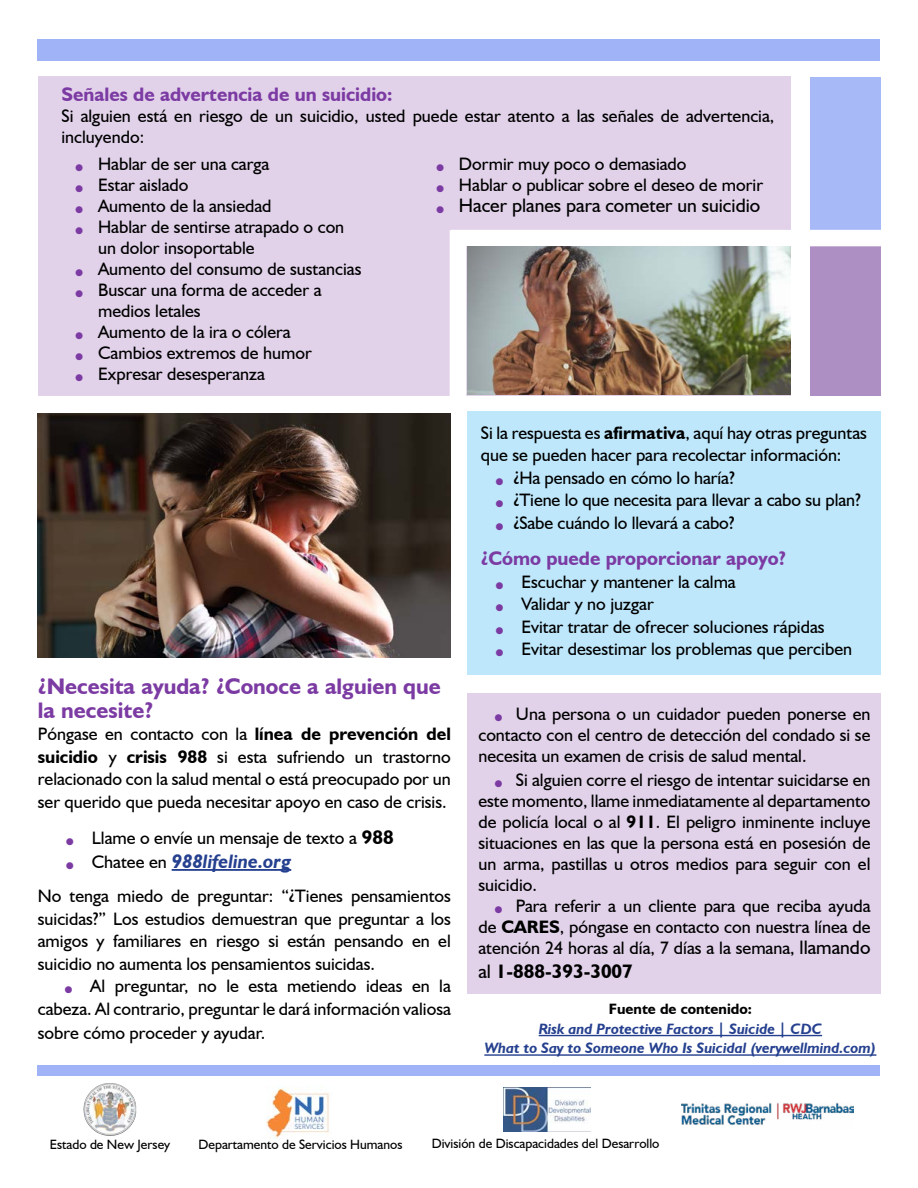
<style>
.page{position:relative;width:918px;height:1188px;background:#fff}
.page>*{position:absolute;margin:0;border:0;box-sizing:border-box;transform-origin:0 0}
.t1{font:700 22.5px/24px "Humanist 521 BT";color:#7c3ba3}
.t2{font:700 19.5px "Humanist 521 BT";color:#7c3ba3}
.t3{font:19.5px "Humanist 521 BT";color:#000}
.t4{font:italic 700 19.5px "Humanist 521 BT";color:#25408f}
.t5{font:700 19.5px "Humanist 521 BT";color:#000}
.t6{font:18px/21px "Humanist 521 BT";color:#000;text-align:justify}
.t7{font:italic 700 15px/19.5px "Humanist 521 BT";color:#25408f;text-align:center}
.t8{font:13.5px "Humanist 521 BT";color:#000}
.s1{color:#7c3ba3}
.s2{font-weight:700}
.s3{font-weight:700;font-size:19.5px}
.s4{font-weight:400;font-style:normal;font-size:18px;color:#000}
.s5{font-size:19.5px}
.s6{font-weight:400}
.s7{font-style:normal;color:#000}
</style>
<div class="page">
<div style="left:810px;top:239px;width:70px;height:156px;background:#ae8fc3"></div>
<div style="left:467px;top:693px;width:413px;height:301px;background:#e1d2ea"></div>
<div style="left:467px;top:412px;width:413px;height:263px;background:#bee7fb"></div>
<div style="left:38px;top:76px;width:753px;height:320px;background:#e1d2ea"></div>
<div style="left:38px;top:39px;width:842px;height:22px;background:#a1b3f7"></div>
<hr style="left:172px;top:869px;width:119px;height:2px;background:#25408f">
<div style="left:38px;top:1065px;width:842px;height:11px;background:#a1b3f7"></div>
<img style="left:38px;top:414px;width:412px;height:244px">
<img style="left:84px;top:1083px;width:53px;height:53px">
<img style="left:267px;top:1088px;width:63px;height:50px">
<img style="left:504px;top:1088px;width:87px;height:43px">
<img style="left:682px;top:1102px;width:172px;height:24px">
<div style="left:810px;top:77px;width:70px;height:157px;background:#a8b9f7"></div>
<hr style="left:539px;top:1035px;width:283px;height:1px;background:#25408f">
<hr style="left:484px;top:1054px;width:392px;height:2px;background:#25408f">
<div style="left:450px;top:230px;width:16px;height:182px;background:#fff"></div>
<div style="left:451px;top:230px;width:439px;height:16px;background:#fff"></div>
<img style="left:467px;top:247px;width:323px;height:148px">
<h2 class="t2" style="left:62px;top:82px;width:332px">Señales de advertencia de un suicidio:</h2>
<p class="t6" style="left:62px;top:105px;width:714px">Si alguien está en riesgo de un suicidio, usted puede estar atento a las señales de advertencia, incluyendo:</p>
<p class="t6" style="left:76px;top:153px;width:195px"><span class="s1">●</span> Hablar de ser una carga</p>
<p class="t6" style="left:76px;top:174px;width:114px"><span class="s1">●</span> Estar aislado</p>
<p class="t6" style="left:76px;top:195px;width:197px"><span class="s1">●</span> Aumento de la ansiedad</p>
<p class="t6" style="left:98px;top:216px;width:248px;text-indent:-22px"><span class="s1">●</span> Hablar de sentirse atrapado o con un dolor insoportable</p>
<p class="t6" style="left:76px;top:258px;width:287px"><span class="s1">●</span> Aumento del consumo de sustancias</p>
<p class="t6" style="left:98px;top:279px;width:225px;text-indent:-22px"><span class="s1">●</span> Buscar una forma de acceder a medios letales</p>
<p class="t6" style="left:76px;top:321px;width:217px"><span class="s1">●</span> Aumento de la ira o cólera</p>
<p class="t6" style="left:76px;top:342px;width:238px"><span class="s1">●</span> Cambios extremos de humor</p>
<p class="t6" style="left:76px;top:363px;width:191px"><span class="s1">●</span> Expresar desesperanza</p>
<p class="t6" style="left:436px;top:153px;width:252px"><span class="s1">●</span> Dormir muy poco o demasiado</p>
<p class="t6" style="left:436px;top:174px;width:328px"><span class="s1">●</span> Hablar o publicar sobre el deseo de morir</p>
<p class="t3" style="left:436px;top:193px;width:325px"><span class="s1">●</span> Hacer planes para cometer un suicidio</p>
<h2 class="t1" style="left:38px;top:674px;width:404px">¿Necesita ayuda? ¿Conoce a alguien que la necesite?</h2>
<p class="t6" style="left:38px;top:722px;width:415px;line-height:22.5px">Póngase en contacto con la <span class="s2">línea de prevención del suicidio</span> y <span class="s2">crisis 988</span> si esta sufriendo un trastorno relacionado con la salud mental o está preocupado por un ser querido que pueda necesitar apoyo en caso de crisis.</p>
<p class="t6" style="left:66px;top:827px;width:329px"><span class="s1">●</span> Llame o envíe un mensaje de texto a <span class="s3">988</span></p>
<p class="t4" style="left:66px;top:849px;width:226px"><span class="s1">●</span> <span class="s4">Chatee en</span> 988lifeline.org</p>
<p class="t6" style="left:38px;top:884px;width:415px;line-height:22.5px">No tenga miedo de preguntar: “¿Tienes pensamientos suicidas?” Los estudios demuestran que preguntar a los amigos y familiares en riesgo si están pensando en el suicidio no aumenta los pensamientos suicidas.</p>
<p class="t6" style="left:38px;top:974px;width:415px;line-height:23.2px;text-indent:27px"><span class="s1">●</span> Al preguntar, no le esta metiendo ideas en la cabeza. Al contrario, preguntar le dará información valiosa sobre cómo proceder y ayudar.</p>
<p class="t6" style="left:481px;top:421px;width:388px;line-height:22.5px">Si la respuesta es <span class="s2">afirmativa</span>, aquí hay otras preguntas que se pueden hacer para recolectar información:</p>
<p class="t6" style="left:496px;top:467px;width:240px"><span class="s1">●</span> ¿Ha pensado en cómo lo haría?</p>
<p class="t6" style="left:496px;top:489px;width:366px"><span class="s1">●</span> ¿Tiene lo que necesita para llevar a cabo su plan?</p>
<p class="t6" style="left:496px;top:512px;width:240px"><span class="s1">●</span> ¿Sabe cuándo lo llevará a cabo?</p>
<p class="t2" style="left:481px;top:546px;width:307px">¿Cómo puede proporcionar apoyo?</p>
<p class="t6" style="left:496px;top:571px;width:241px"><span class="s1">●</span> Escuchar y mantener la calma</p>
<p class="t6" style="left:496px;top:593px;width:159px"><span class="s1">●</span> Validar y no juzgar</p>
<p class="t6" style="left:496px;top:616px;width:330px"><span class="s1">●</span> Evitar tratar de ofrecer soluciones rápidas</p>
<p class="t6" style="left:496px;top:638px;width:358px"><span class="s1">●</span> Evitar desestimar los problemas que perciben</p>
<p class="t6" style="left:478px;top:703px;width:394px;text-indent:16px"><span class="s1">●</span> Una persona o un cuidador pueden ponerse en contacto con el centro de detección del condado si se necesita un examen de crisis de salud mental.</p>
<p class="t6" style="left:478px;top:769px;width:394px;text-indent:16px"><span class="s1">●</span> Si alguien corre el riesgo de intentar suicidarse en este momento, llame inmediatamente al departamento de policía local o al <span class="s2">911</span>. El peligro inminente incluye situaciones en las que la persona está en posesión de un arma, pastillas u otros medios para seguir con el suicidio.</p>
<p class="t6" style="left:478px;top:895px;width:394px;text-indent:16px"><span class="s1">●</span> Para referir a un cliente para que reciba ayuda de <span class="s2">CARES</span>, póngase en contacto con nuestra línea de atención 24 horas al día, 7 días a la semana, <span class="s5">llamando</span></p>
<p class="t5" style="left:478px;top:959px;width:156px"><span class="s6">al</span> 1-888-393-3007</p>
<p class="t7" style="left:484px;top:999px;width:394px"><span class="s7">Fuente de contenido:<br></span>Risk and Protective Factors | Suicide | CDC<br>What to Say to Someone Who Is Suicidal (verywellmind.com)</p>
<h3 class="t8" style="left:50px;top:1136px;width:122px">Estado de New Jersey</h3>
<h3 class="t8" style="left:198px;top:1136px;width:206px">Departamento de Servicios Humanos</h3>
<h3 class="t8" style="left:432px;top:1135px;width:229px">División de Discapacidades del Desarrollo</h3>
</div>
